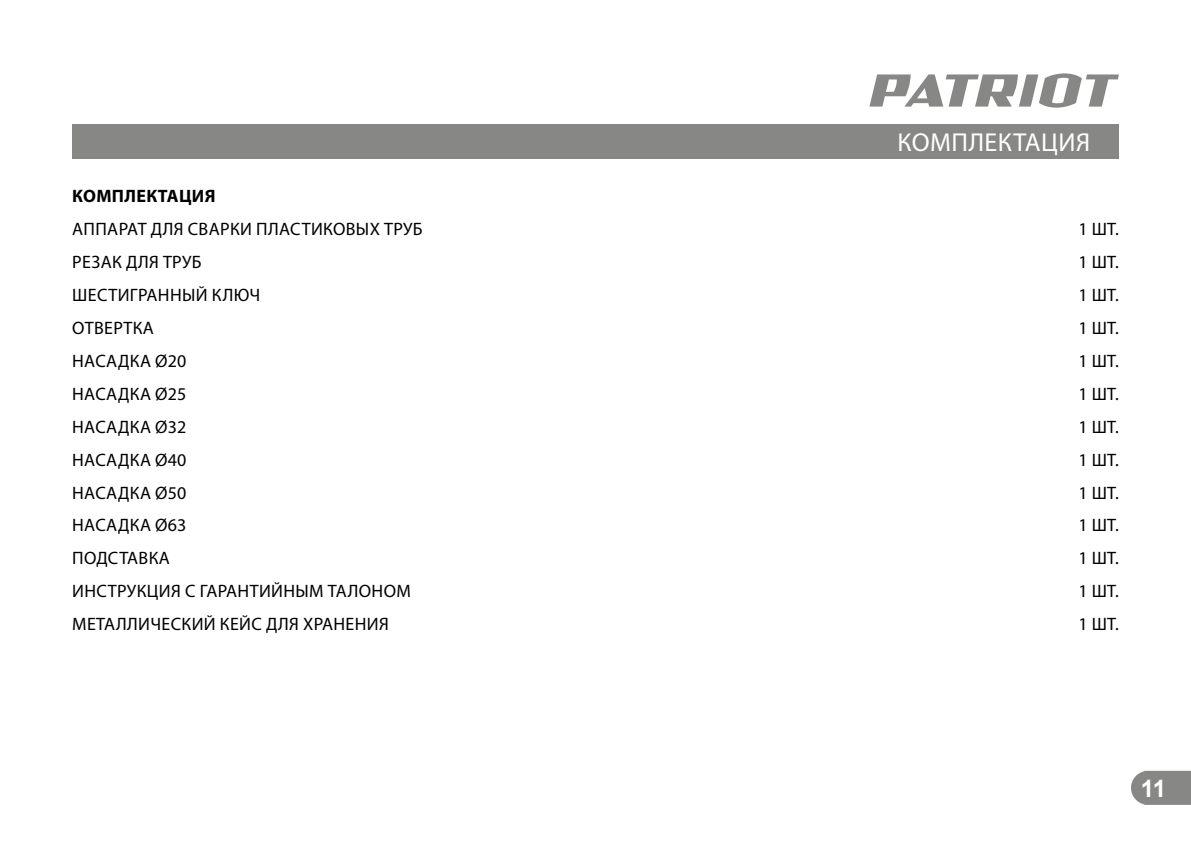
<style>
.page{position:relative;width:1191px;height:842px;background:#fff}
.page>*{position:absolute;margin:0;border:0;box-sizing:border-box;transform-origin:0 0}
.t1{font:26px "Myriad Pro";letter-spacing:.02em;color:#fff}
.t2{font:700 24px "Arial";color:#fff}
.t3{font:18px "Myriad Pro";letter-spacing:.02em;color:#000}
.t4{font:700 18px "Myriad Pro";letter-spacing:.02em;color:#000}
</style>
<div class="page">
<svg style="left:1131px;top:771px;width:60px;height:34px;background:#8e8e8d"></svg>
<svg style="left:869px;top:73px;width:250px;height:35px"></svg>
<div style="left:72px;top:124px;width:1047px;height:34px;background:#878786"></div>
<h1 class="t1" style="left:897px;top:130px;width:194px">КОМПЛЕКТАЦИЯ</h1>
<p class="t4" style="left:72px;top:187px;width:145px">КОМПЛЕКТАЦИЯ</p>
<p class="t3" style="left:72px;top:220px;width:352px">АППАРАТ ДЛЯ СВАРКИ ПЛАСТИКОВЫХ ТРУБ</p>
<p class="t3" style="left:1078px;top:220px;width:42px">1 ШТ.</p>
<p class="t3" style="left:72px;top:253px;width:131px">РЕЗАК ДЛЯ ТРУБ</p>
<p class="t3" style="left:1078px;top:253px;width:42px">1 ШТ.</p>
<p class="t3" style="left:72px;top:286px;width:190px">ШЕСТИГРАННЫЙ КЛЮЧ</p>
<p class="t3" style="left:1078px;top:286px;width:42px">1 ШТ.</p>
<p class="t3" style="left:72px;top:319px;width:83px">ОТВЕРТКА</p>
<p class="t3" style="left:1078px;top:319px;width:42px">1 ШТ.</p>
<p class="t3" style="left:72px;top:352px;width:116px">НАСАДКА Ø20</p>
<p class="t3" style="left:1078px;top:352px;width:42px">1 ШТ.</p>
<p class="t3" style="left:72px;top:385px;width:116px">НАСАДКА Ø25</p>
<p class="t3" style="left:1078px;top:385px;width:42px">1 ШТ.</p>
<p class="t3" style="left:72px;top:418px;width:116px">НАСАДКА Ø32</p>
<p class="t3" style="left:1078px;top:418px;width:42px">1 ШТ.</p>
<p class="t3" style="left:72px;top:451px;width:116px">НАСАДКА Ø40</p>
<p class="t3" style="left:1078px;top:451px;width:42px">1 ШТ.</p>
<p class="t3" style="left:72px;top:484px;width:116px">НАСАДКА Ø50</p>
<p class="t3" style="left:1078px;top:484px;width:42px">1 ШТ.</p>
<p class="t3" style="left:72px;top:517px;width:116px">НАСАДКА Ø63</p>
<p class="t3" style="left:1078px;top:517px;width:42px">1 ШТ.</p>
<p class="t3" style="left:72px;top:550px;width:99px">ПОДСТАВКА</p>
<p class="t3" style="left:1078px;top:550px;width:42px">1 ШТ.</p>
<p class="t3" style="left:72px;top:583px;width:340px">ИНСТРУКЦИЯ С ГАРАНТИЙНЫМ ТАЛОНОМ</p>
<p class="t3" style="left:1078px;top:583px;width:42px">1 ШТ.</p>
<p class="t3" style="left:72px;top:616px;width:318px">МЕТАЛЛИЧЕСКИЙ КЕЙС ДЛЯ ХРАНЕНИЯ</p>
<p class="t3" style="left:1078px;top:616px;width:42px">1 ШТ.</p>
<h2 class="t2" style="left:1140px;top:774px;width:27px">11</h2>
</div>
